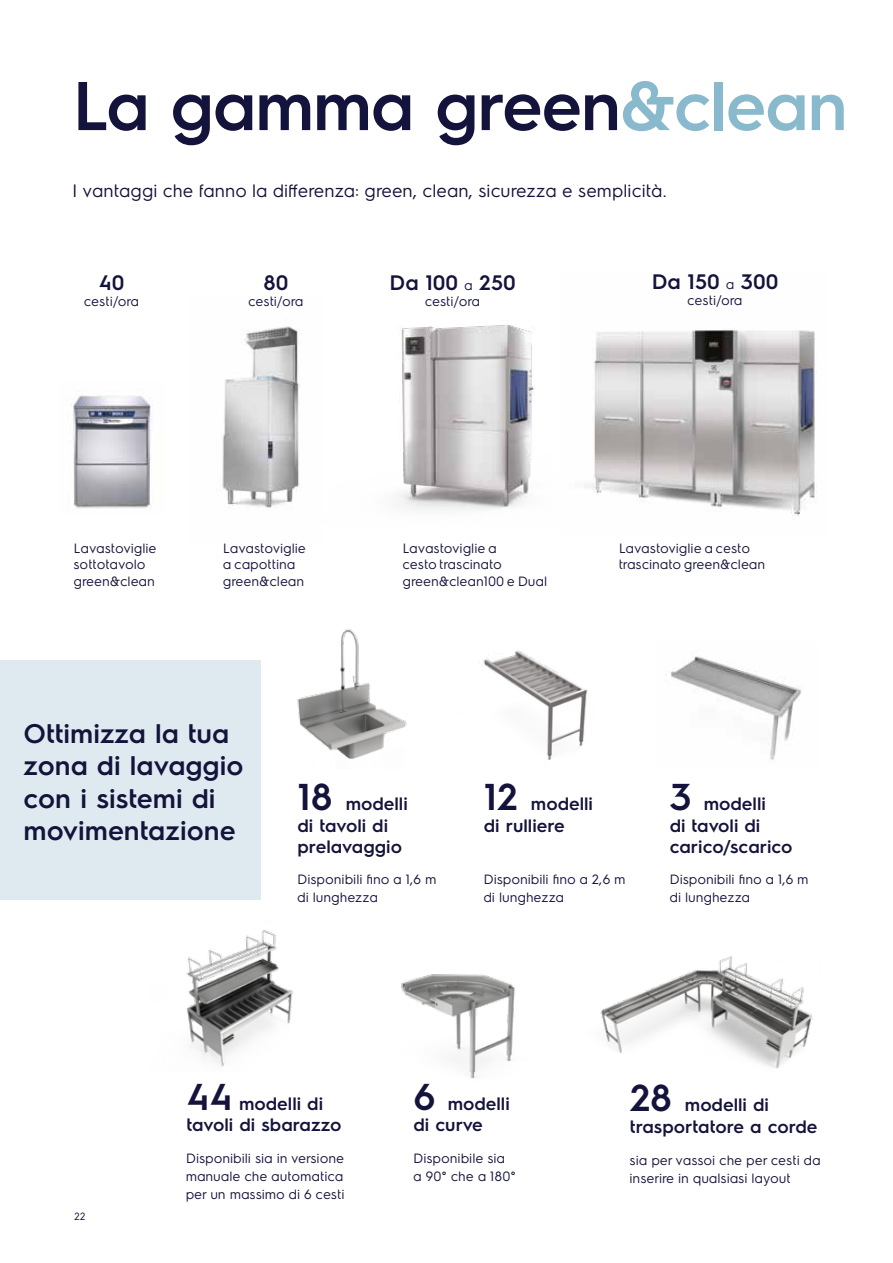
<style>
.page{position:relative;width:893px;height:1263px;background:#fff}
.page>*{position:absolute;margin:0;border:0;box-sizing:border-box;transform-origin:0 0}
.t1{font:600 69px "Electrolux Sans";letter-spacing:-.02em;color:#14133b}
.t2{font:600 27px/32.4px "Electrolux Sans";color:#14133b}
.t3{font:600 21px "Electrolux Sans";color:#14133b}
.t4{font:600 18px/21.6px "Electrolux Sans";color:#14133b}
.t5{font:18px "Electrolux Sans";color:#14133b}
.t6{font:13.5px/18px "Electrolux Sans";color:#14133b}
.t7{font:10.5px "Electrolux Sans";color:#14133b}
.s1{color:#89b9cd}
.s2{font-weight:400;font-size:13.5px}
.s3{font-size:37.5px}
</style>
<div class="page">
<img style="left:397px;top:325px;width:138px;height:185px">
<div style="left:0;top:660px;width:260px;height:239px;background:#deeaf0"></div>
<img style="left:222px;top:326px;width:77px;height:183px">
<img style="left:71px;top:395px;width:82px;height:114px">
<img style="left:584px;top:330px;width:233px;height:186px">
<img style="left:401px;top:974px;width:114px;height:105px">
<img style="left:666px;top:651px;width:136px;height:109px">
<img style="left:186px;top:930px;width:107px;height:137px">
<img style="left:479px;top:650px;width:109px;height:110px">
<img style="left:297px;top:629px;width:110px;height:130px">
<img style="left:600px;top:955px;width:213px;height:114px">
<h1 class="t1" style="left:72px;top:58px;width:777px">La gamma green<span class="s1">&amp;clean</span></h1>
<h3 class="t5" style="left:72px;top:178px;width:596px">I vantaggi che fanno la differenza: green, clean, sicurezza e semplicità.</h3>
<h3 class="t3" style="left:99px;top:267px;width:27px">40</h3>
<p class="t6" style="left:84px;top:291px;width:57px">cesti/ora</p>
<h3 class="t3" style="left:264px;top:267px;width:26px">80</h3>
<p class="t6" style="left:248px;top:291px;width:57px">cesti/ora</p>
<h3 class="t3" style="left:390px;top:267px;width:128px">Da 100 <span class="s2">a</span> 250</h3>
<p class="t6" style="left:425px;top:291px;width:57px">cesti/ora</p>
<h3 class="t3" style="left:652px;top:267px;width:128px">Da 150 <span class="s2">a</span> 300</h3>
<p class="t6" style="left:687px;top:291px;width:57px">cesti/ora</p>
<p class="t6" style="left:74px;top:539px;width:84px;line-height:16.5px">Lavastoviglie sottotavolo green&amp;clean</p>
<p class="t6" style="left:223px;top:539px;width:84px;line-height:16.5px">Lavastoviglie a capottina green&amp;clean</p>
<p class="t6" style="left:403px;top:539px;width:146px;line-height:16.5px">Lavastoviglie a<br>cesto trascinato green&amp;clean100 e Dual</p>
<p class="t6" style="left:619px;top:539px;width:148px;line-height:16.5px">Lavastoviglie a cesto trascinato green&amp;clean</p>
<h2 class="t2" style="left:24px;top:715px;width:221px">Ottimizza la tua zona di lavaggio con i sistemi di movimentazione</h2>
<h3 class="t4" style="left:298px;top:792px;width:112px"><span class="s3">18</span> modelli di tavoli di prelavaggio</h3>
<h3 class="t4" style="left:484px;top:792px;width:111px"><span class="s3">12</span> modelli di rulliere</h3>
<p class="t6" style="left:298px;top:869px;width:141px">Disponibili fino a 1,6 m di lunghezza</p>
<p class="t6" style="left:484px;top:869px;width:144px">Disponibili fino a 2,6 m di lunghezza</p>
<h3 class="t4" style="left:670px;top:792px;width:124px"><span class="s3">3</span> modelli<br>di tavoli di carico/scarico</h3>
<p class="t6" style="left:670px;top:869px;width:141px">Disponibili fino a 1,6 m di lunghezza</p>
<p class="t7" style="left:74px;top:1209px;width:13px">22</p>
<h3 class="t4" style="left:186px;top:1091px;width:157px"><span class="s3">44</span> modelli di tavoli di sbarazzo</h3>
<p class="t6" style="left:186px;top:1148px;width:160px;text-align:justify">Disponibili sia in versione manuale che automatica per un massimo di 6 cesti</p>
<h3 class="t4" style="left:414px;top:1091px;width:98px"><span class="s3">6</span> modelli di curve</h3>
<h3 class="t4" style="left:630px;top:1093px;width:189px"><span class="s3">28</span> modelli di trasportatore a corde</h3>
<p class="t6" style="left:414px;top:1148px;width:104px">Disponibile sia a 90° che a 180°</p>
<p class="t6" style="left:630px;top:1150px;width:193px">sia per vassoi che per cesti da inserire in qualsiasi layout</p>
</div>
